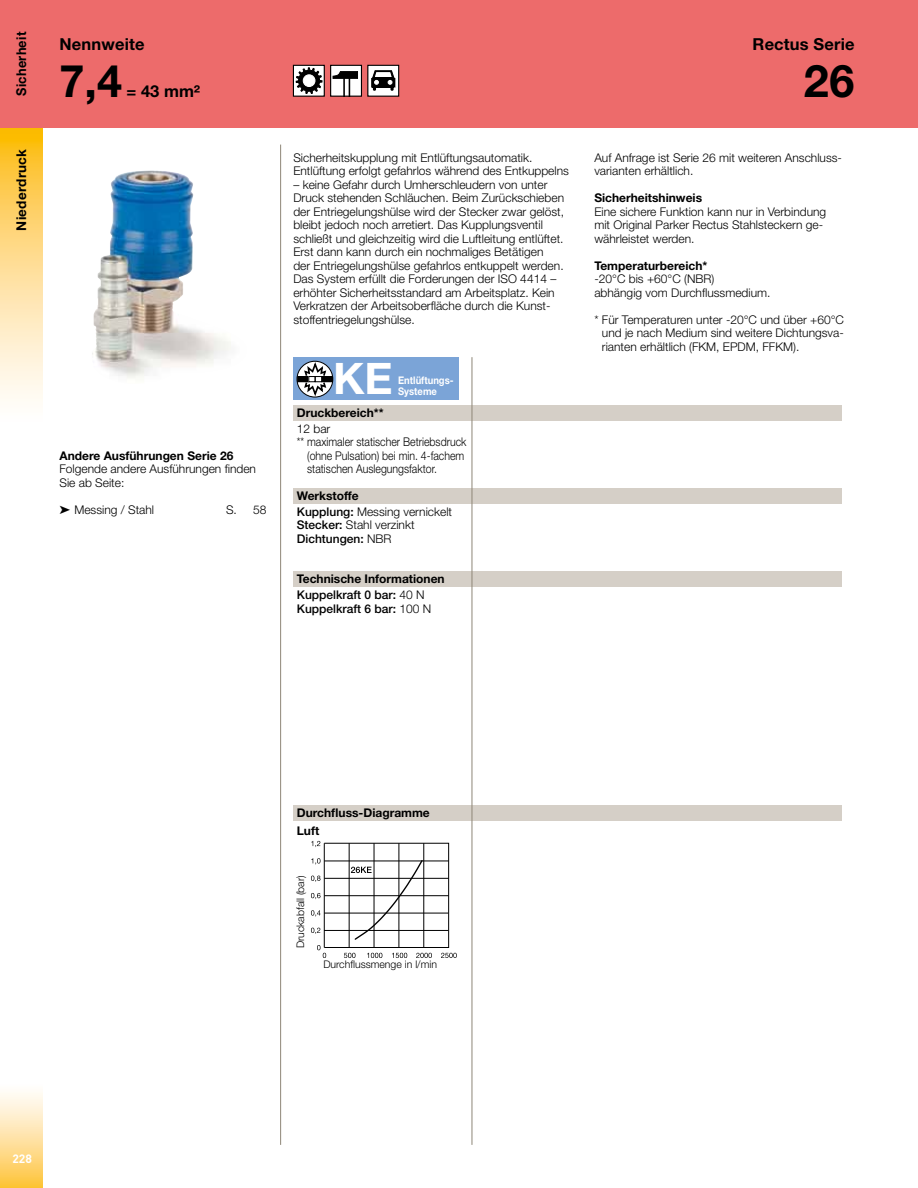
<style>
.page{position:relative;width:918px;height:1188px;background:#fff}
.page>*{position:absolute;margin:0;border:0;box-sizing:border-box;transform-origin:0 0}
.t1{font:700 45px "Helvetica Neue LT Std";color:#000}
.t2{font:700 43.5px "Helvetica Neue LT Std";color:#fff}
.t3{font:700 16.5px "Helvetica Neue LT Std";letter-spacing:.01em;color:#000}
.t4{font:700 13.5px "Helvetica Neue LT Std";letter-spacing:.02em;color:#000}
.t5{font:700 13.5px "Helvetica Neue LT Std";letter-spacing:.02em;color:#000;scale:.95 1}
.t6{font:300 12px/13.5px "Helvetica Neue LT Std";color:#000}
.t7{font:700 12px/15.6px "Helvetica Neue LT Std";color:#000}
.t8{font:300 12px "Helvetica Neue LT Std";color:#000;scale:.88 1}
.t9{font:500 12px/13.5px "Helvetica Neue LT Std";color:#000}
.t10{font:700 12px "DINOT";color:#fff}
.t11{font:300 10.5px "Helvetica Neue LT Std";color:#000}
.t12{font:700 10.5px/10.5px "Helvetica Neue LT Std";color:#fff;scale:.9 1}
.s1{font-weight:700}
.s2{font-weight:500}
.s3{font-weight:300}
</style>
<div class="page">
<svg style="left:0;top:128px;width:43px;height:273px;background:#fedc8d"></svg>
<div style="left:0;top:0;width:918px;height:128px;background:#ed6b6b"></div>
<div style="left:0;top:1082px;width:43px;height:106px;background:linear-gradient(to bottom,#fff,#fec542)"></div>
<div style="left:293px;top:571px;width:549px;height:16px;background:#d5cfc7"></div>
<div style="left:293px;top:488px;width:549px;height:15px;background:#d5cfc7"></div>
<div style="left:293px;top:805px;width:549px;height:16px;background:#d5cfc7"></div>
<div style="left:293px;top:405px;width:549px;height:16px;background:#d5cfc7"></div>
<hr style="left:280px;top:145px;width:1px;height:1000px;background:#8e8677">
<hr style="left:472px;top:357px;width:1px;height:788px;background:#8e8677">
<div style="left:293px;top:358px;width:166px;height:42px;background:#7ba4d7"></div>
<svg style="left:297px;top:361px;width:36px;height:36px"></svg>
<div style="left:297px;top:361px;width:36px;height:36px;border:1px solid #000;border-radius:50%"></div>
<div style="left:298px;top:377px;width:10px;height:5px;background:#000"></div>
<div style="left:297px;top:376px;width:12px;height:6px;border:1px solid #000"></div>
<div style="left:322px;top:377px;width:10px;height:5px;background:#000"></div>
<div style="left:322px;top:376px;width:11px;height:6px;border:1px solid #000"></div>
<svg style="left:303px;top:360px;width:25px;height:38px"></svg>
<div style="left:324px;top:843px;width:125px;height:105px;border:1px solid #000"></div>
<hr style="left:324px;top:913px;width:124px;height:1px;background:#000">
<hr style="left:324px;top:930px;width:124px;height:1px;background:#000">
<hr style="left:324px;top:861px;width:125px;height:1px;background:#000">
<hr style="left:324px;top:878px;width:125px;height:1px;background:#000">
<hr style="left:324px;top:895px;width:125px;height:1px;background:#000">
<svg style="left:311px;top:841px;width:9px;height:6px"></svg>
<svg style="left:311px;top:858px;width:10px;height:7px"></svg>
<svg style="left:311px;top:876px;width:10px;height:6px"></svg>
<svg style="left:311px;top:893px;width:10px;height:6px"></svg>
<svg style="left:311px;top:910px;width:10px;height:7px"></svg>
<svg style="left:311px;top:928px;width:9px;height:6px"></svg>
<hr style="left:324px;top:843px;width:1px;height:104px;background:#000">
<hr style="left:349px;top:843px;width:1px;height:104px;background:#000">
<hr style="left:374px;top:843px;width:1px;height:104px;background:#000">
<hr style="left:399px;top:843px;width:1px;height:104px;background:#000">
<hr style="left:423px;top:843px;width:1px;height:104px;background:#000">
<svg style="left:317px;top:945px;width:9px;height:13px"></svg>
<svg style="left:344px;top:953px;width:12px;height:5px"></svg>
<svg style="left:367px;top:953px;width:15px;height:5px"></svg>
<svg style="left:392px;top:953px;width:15px;height:5px"></svg>
<svg style="left:416px;top:953px;width:16px;height:5px"></svg>
<svg style="left:441px;top:953px;width:16px;height:5px"></svg>
<svg style="left:351px;top:859px;width:73px;height:82px"></svg>
<div style="left:368px;top:65px;width:31px;height:31px;background:#fff"></div>
<div style="left:367px;top:65px;width:32px;height:32px;border:1px solid #000"></div>
<svg style="left:371px;top:71px;width:24px;height:20px"></svg>
<div style="left:293px;top:65px;width:31px;height:31px;background:#fff"></div>
<div style="left:293px;top:65px;width:32px;height:32px;border:1px solid #000"></div>
<svg style="left:296px;top:68px;width:26px;height:26px"></svg>
<div style="left:303px;top:75px;width:12px;height:12px;background:#fff;border-radius:50%"></div>
<div style="left:303px;top:75px;width:12px;height:12px;border:1px solid #fff;border-radius:50%"></div>
<div style="left:331px;top:65px;width:30px;height:31px;background:#fff"></div>
<svg style="left:333px;top:71px;width:25px;height:24px"></svg>
<div style="left:330px;top:65px;width:32px;height:32px;border:1px solid #000"></div>
<img style="left:92px;top:170px;width:139px;height:208px">
<p class="t5" style="left:13px;top:96px;width:69px;rotate:-90deg">Sicherheit</p>
<p class="t4" style="left:13px;top:231px;width:83px;rotate:-90deg">Niederdruck</p>
<h3 class="t3" style="left:60px;top:34px;width:87px">Nennweite</h3>
<h1 class="t1" style="left:60px;top:53px;width:64px">7,4</h1>
<h3 class="t3" style="left:127px;top:81px;width:75px">= 43 mm²</h3>
<p class="t7" style="left:60px;top:447px;width:175px">Andere Ausführungen Serie 26</p>
<p class="t6" style="left:60px;top:462px;width:198px">Folgende andere Ausführungen finden<br>Sie ab Seite:</p>
<p class="t6" style="left:60px;top:503px;width:96px">➤ Messing / Stahl</p>
<p class="t6" style="left:226px;top:503px;width:42px">S. 58</p>
<p class="t6" style="left:293px;top:150px;width:277px">Sicherheitskupplung mit Entlüftungsautomatik.<br>Entlüftung erfolgt gefahrlos während des Entkuppelns</p>
<p class="t6" style="left:293px;top:177px;width:272px">– keine Gefahr durch Umherschleudern von unter Druck stehenden Schläuchen. Beim Zurückschieben der Entriegelungshülse wird der Stecker zwar gelöst, bleibt jedoch noch arretiert. Das Kupplungsventil schließt und gleichzeitig wird die Luftleitung entlüftet.<br>Erst dann kann durch ein nochmaliges Betätigen<br>der Entriegelungshülse gefahrlos entkuppelt werden.<br>Das System erfüllt die Forderungen der ISO 4414 – erhöhter Sicherheitsstandard am Arbeitsplatz. Kein Verkratzen der Arbeitsoberfläche durch die Kunst&shy;stoffentriegelungshülse.</p>
<h2 class="t2" style="left:333px;top:352px;width:61px">KE</h2>
<p class="t12" style="left:398px;top:375px;width:63px">Entlüftungs-<br>Systeme</p>
<p class="t7" style="left:297px;top:405px;width:88px">Druckbereich**</p>
<p class="t6" style="left:297px;top:422px;width:35px">12 bar</p>
<p class="t8" style="left:297px;top:435px;width:194px">** maximaler statischer Betriebsdruck</p>
<p class="t8" style="left:307px;top:448px;width:180px">(ohne Pulsation) bei min. 4-fachem</p>
<p class="t8" style="left:307px;top:462px;width:149px">statischen Auslegungsfaktor.</p>
<p class="t6" style="left:297px;top:488px;width:157px;line-height:15.6px"><span class="s1">Werkstoffe<br></span><span class="s2">Kupplung:</span> Messing vernickelt</p>
<p class="t9" style="left:297px;top:518px;width:119px">Stecker: <span class="s3">Stahl verzinkt<br></span>Dichtungen: <span class="s3">NBR</span></p>
<p class="t7" style="left:297px;top:571px;width:149px">Technische Informationen<br><span class="s2">Kuppelkraft 0 bar:</span> <span class="s3">40 N</span></p>
<p class="t9" style="left:297px;top:601px;width:136px">Kuppelkraft 6 bar: <span class="s3">100 N</span></p>
<h3 class="t3" style="left:753px;top:34px;width:104px">Rectus Serie</h3>
<h1 class="t1" style="left:804px;top:53px;width:52px">26</h1>
<p class="t6" style="left:594px;top:150px;width:249px">Auf Anfrage ist Serie 26 mit weiteren Anschluss&shy;varianten erhältlich.</p>
<p class="t7" style="left:594px;top:190px;width:109px">Sicherheitshinweis</p>
<p class="t6" style="left:594px;top:204px;width:233px">Eine sichere Funktion kann nur in Verbindung mit Original Parker Rectus Stahlsteckern ge&shy;währleistet werden.</p>
<p class="t7" style="left:594px;top:257px;width:115px">Temperaturbereich*</p>
<p class="t6" style="left:594px;top:272px;width:178px">-20°C bis +60°C (NBR)<br>abhängig vom Durchflussmedium.</p>
<p class="t6" style="left:602px;top:312px;width:243px;text-align:justify;text-indent:-8px">* Für Temperaturen unter -20°C und über +60°C und je nach Medium sind weitere Dichtungsva&shy;rianten erhältlich (FKM, EPDM, FFKM).</p>
<p class="t10" style="left:12px;top:1151px;width:21px">228</p>
<p class="t7" style="left:297px;top:804px;width:135px">Durchfluss-Diagramme</p>
<p class="t7" style="left:297px;top:823px;width:24px">Luft</p>
<p class="t11" style="left:294px;top:948px;width:75px;rotate:-90deg">Druckabfall (bar)</p>
<p class="t11" style="left:323px;top:958px;width:115px">Durchflussmenge in l/min</p>
</div>
